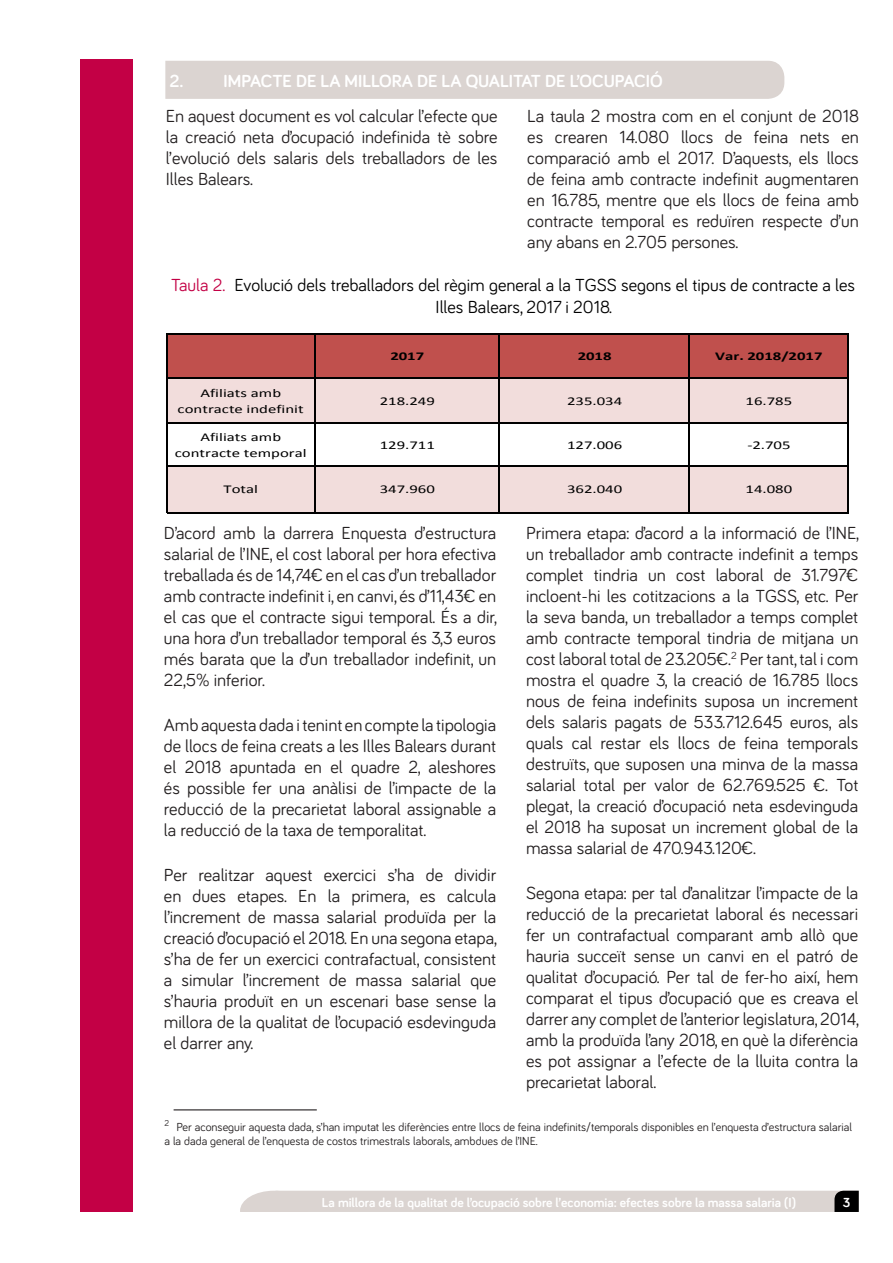
<style>
.page{position:relative;width:893px;height:1263px;background:#fff}
.page>*{position:absolute;margin:0;border:0;box-sizing:border-box;transform-origin:0 0}
.Texte_Focus{font:18px/21px "Bariol";color:#231f20;text-align:justify}
.t1{font:18px/21.6px "Bariol";color:#000}
.Apartado_numérico_Fo{font:700 18px "Bariol";color:#fff}
.t2{font:700 13.5px "Bariol";color:#fff}
.Nota_peu_plana{font:12px/14.4px "Bariol";color:#231f20}
.t3{font:12px/15.6px "Calibri";color:#000;text-align:center;scale:1.4 1}
.t4{font:700 12px "Calibri";color:#000;scale:1.4 1}
.s1{color:#c30045}
</style>
<div class="page">
<div style="left:240px;top:1191px;width:68px;height:40px;background:#dbd4d1;border-radius:50%"></div>
<div style="left:239px;top:1212px;width:634px;height:19px;background:#fff"></div>
<div style="left:282px;top:1191px;width:577px;height:21px;background:#dbd4d1"></div>
<div style="left:81px;top:60px;width:51px;height:1152px;background:#c30045"></div>
<div style="left:165px;top:61px;width:619px;height:38px;background:#dbd4d1"></div>
<div style="left:170px;top:69px;width:493px;height:24px;background:#dbd4d1"></div>
<div style="left:167px;top:335px;width:681px;height:43px;background:#c0504d"></div>
<div style="left:167px;top:378px;width:681px;height:46px;background:#f2dddc"></div>
<div style="left:167px;top:466px;width:681px;height:47px;background:#f2dddc"></div>
<hr style="left:166px;top:334px;width:1px;height:179px;background:#000">
<hr style="left:314px;top:335px;width:1px;height:178px;background:#000">
<hr style="left:499px;top:335px;width:1px;height:178px;background:#000">
<hr style="left:689px;top:335px;width:1px;height:178px;background:#000">
<hr style="left:847px;top:335px;width:2px;height:178px;background:#000">
<hr style="left:167px;top:334px;width:682px;height:1px;background:#000">
<hr style="left:167px;top:378px;width:682px;height:1px;background:#000">
<hr style="left:167px;top:423px;width:682px;height:1px;background:#000">
<hr style="left:167px;top:466px;width:682px;height:1px;background:#000">
<hr style="left:167px;top:512px;width:682px;height:1px;background:#000">
<hr style="left:174px;top:1109px;width:143px;height:1px;background:#231f20">
<p class="Apartado_numérico_Fo" style="left:170px;top:69px;width:495px">2. IMPACTE DE LA MILLORA DE LA QUALITAT DE L’OCUPACIÓ</p>
<p class="Texte_Focus" style="left:166px;top:105px;width:333px">En aquest document es vol calcular l’efecte que la creació neta d’ocupació indefinida tè sobre l’evolució dels salaris dels treballadors de les Illes Balears.</p>
<p class="Texte_Focus" style="left:527px;top:105px;width:333px">La taula 2 mostra com en el conjunt de 2018 es crearen 14.080 llocs de feina nets en comparació amb el 2017. D’aquests, els llocs de feina amb contracte indefinit augmentaren en 16.785, mentre que els llocs de feina amb contracte temporal es reduïren respecte d’un any abans en 2.705 persones.</p>
<p class="t1" style="left:436px;top:274px;width:421px;text-indent:-264px"><span class="s1">Taula 2.</span> Evolució dels treballadors del règim general a la TGSS segons el tipus de contracte a les<br>Illes Balears, 2017 i 2018.</p>
<p class="t4" style="left:390px;top:349px;width:26px">2017</p>
<p class="t4" style="left:578px;top:349px;width:26px">2018</p>
<p class="t4" style="left:715px;top:349px;width:78px">Var. 2018/2017</p>
<p class="t3" style="left:178px;top:385px;width:92px">Afiliats amb contracte indefinit</p>
<p class="t3" style="left:380px;top:393px;width:41px">218.249</p>
<p class="t3" style="left:567px;top:393px;width:41px">235.034</p>
<p class="t3" style="left:746px;top:393px;width:35px">16.785</p>
<p class="t3" style="left:175px;top:429px;width:96px">Afiliats amb contracte temporal</p>
<p class="t3" style="left:380px;top:437px;width:41px">129.711</p>
<p class="t3" style="left:567px;top:437px;width:41px">127.006</p>
<p class="t3" style="left:747px;top:437px;width:32px">-2.705</p>
<p class="t3" style="left:224px;top:482px;width:26px">Total</p>
<p class="t3" style="left:380px;top:482px;width:41px">347.960</p>
<p class="t3" style="left:567px;top:482px;width:41px">362.040</p>
<p class="t3" style="left:746px;top:482px;width:35px">14.080</p>
<p class="Texte_Focus" style="left:164px;top:521px;width:335px">D’acord amb la darrera Enquesta d’estructura salarial de l’INE, el cost laboral per hora efectiva treballada és de 14,74€ en el cas d’un treballador amb contracte indefinit i, en canvi, és d’11,43€ en el cas que el contracte sigui temporal. És a dir, una hora d’un treballador temporal és 3,3 euros més barata que la d’un treballador indefinit, un 22,5% inferior.</p>
<p class="Texte_Focus" style="left:164px;top:714px;width:334px">Amb aquesta dada i tenint en compte la tipologia de llocs de feina creats a les Illes Balears durant el 2018 apuntada en el quadre 2, aleshores és possible fer una anàlisi de l’impacte de la reducció de la precarietat laboral assignable a la reducció de la taxa de temporalitat.</p>
<p class="Texte_Focus" style="left:164px;top:864px;width:335px">Per realitzar aquest exercici s’ha de dividir en dues etapes. En la primera, es calcula l’increment de massa salarial produïda per la creació d’ocupació el 2018. En una segona etapa, s’ha de fer un exercici contrafactual, consistent a simular l’increment de massa salarial que s’hauria produït en un escenari base sense la millora de la qualitat de l’ocupació esdevinguda el darrer any.</p>
<p class="Texte_Focus" style="left:526px;top:521px;width:334px">Primera etapa: d’acord a la informació de l’INE, un treballador amb contracte indefinit a temps complet tindria un cost laboral de 31.797€ incloent-hi les cotitzacions a la TGSS, etc. Per la seva banda, un treballador a temps complet amb contracte temporal tindria de mitjana un cost laboral total de 23.205€.<sup>2</sup> Per tant, tal i com mostra el quadre 3, la creació de 16.785 llocs nous de feina indefinits suposa un increment dels salaris pagats de 533.712.645 euros, als quals cal restar els llocs de feina temporals destruïts, que suposen una minva de la massa salarial total per valor de 62.769.525 €. Tot plegat, la creació d’ocupació neta esdevinguda el 2018 ha suposat un increment global de la massa salarial de 470.943.120€.</p>
<p class="Texte_Focus" style="left:526px;top:882px;width:334px">Segona etapa: per tal d’analitzar l’impacte de la reducció de la precarietat laboral és necessari fer un contrafactual comparant amb allò que hauria succeït sense un canvi en el patró de qualitat d’ocupació. Per tal de fer-ho així, hem comparat el tipus d’ocupació que es creava el darrer any complet de l’anterior legislatura, 2014, amb la produïda l’any 2018, en què la diferència es pot assignar a l’efecte de la lluita contra la precarietat laboral.</p>
<p class="Nota_peu_plana" style="left:165px;top:1119px;width:689px"><sup>2</sup> Per aconseguir aquesta dada, s’han imputat les diferències entre llocs de feina indefinits/temporals disponibles en l’enquesta d’estructura salarial a la dada general de l’enquesta de costos trimestrals laborals, ambdues de l’INE.</p>
<p class="t2" style="left:322px;top:1193px;width:475px">La millora de la qualitat de l’ocupació sobre l’economia: efectes sobre la massa salaria (I)</p>
<p class="t2" style="left:843px;top:1193px;width:9px">3</p>
</div>
